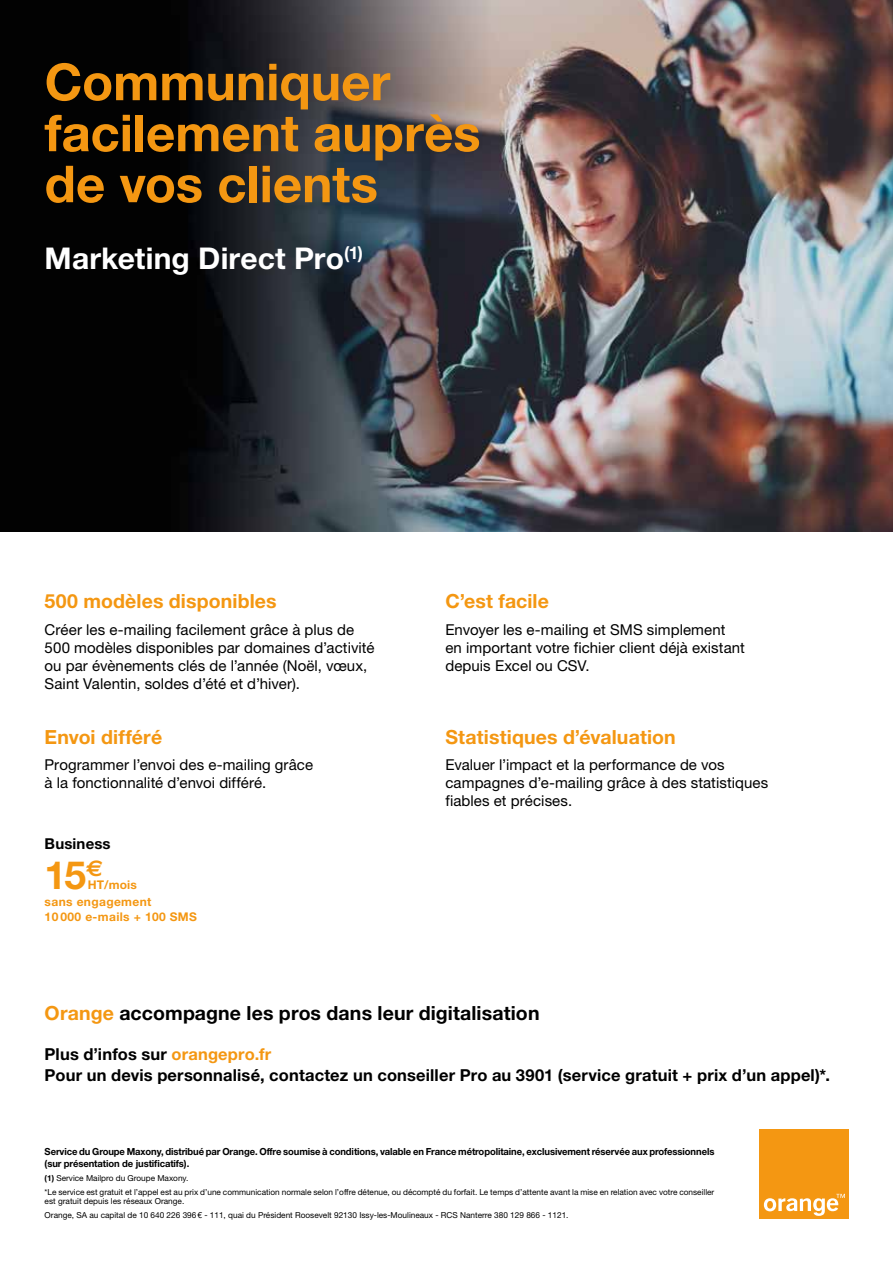
<style>
.page{position:relative;width:893px;height:1263px;background:#fff}
.page>*{position:absolute;margin:0;border:0;box-sizing:border-box;transform-origin:0 0}
.t1{font:700 51px/51px "Helvetica Neue LT Std";color:#f49712}
.t2{font:700 39px "Helvetica Neue LT Std";color:#f49712}
.t3{font:700 30px "Helvetica Neue LT Std";letter-spacing:.005em;color:#fff}
.t4{font:700 19.5px "Helvetica Neue LT Std";letter-spacing:.005em;color:#f49712}
.t5{font:700 19.5px "Helvetica Neue LT Std";letter-spacing:.005em;color:#000}
.t6{font:700 16.5px/21px "Helvetica Neue LT Std";letter-spacing:.01em;color:#000}
.t7{font:15px/18px "Helvetica Neue LT Std";letter-spacing:.005em;color:#000}
.t8{font:700 15px "Helvetica Neue LT Std";letter-spacing:.01em;color:#000}
.t9{font:700 12px/15px "Helvetica Neue LT Std";letter-spacing:.03em;color:#f49712}
.t10{font:700 9.75px/11.2px "Helvetica Neue LT Std";letter-spacing:-.01em;color:#000}
.t11{font:8.25px/14px "Helvetica Neue LT Std";color:#000}
.s1{color:#f49712}
.s2{font-weight:700}
</style>
<div class="page">
<img style="left:0;top:0;width:893px;height:531px">
<div style="left:759px;top:1129px;width:89px;height:89px;background:#f49712"></div>
<svg style="left:764px;top:1194px;width:81px;height:22px"></svg>
<h1 class="t1" style="left:45px;top:55px;width:437px">Communiquer facilement auprès de vos clients</h1>
<h3 class="t3" style="left:45px;top:240px;width:320px">Marketing Direct Pro<sup>(1)</sup></h3>
<h3 class="t4" style="left:45px;top:589px;width:233px">500 modèles disponibles</h3>
<p class="t7" style="left:45px;top:620px;width:331px">Créer les e-mailing facilement grâce à plus de 500 modèles disponibles par domaines d’activité ou par évènements clés de l’année (Noël, vœux, Saint Valentin, soldes d’été et d’hiver).</p>
<h3 class="t4" style="left:45px;top:725px;width:119px">Envoi différé</h3>
<p class="t7" style="left:45px;top:756px;width:270px">Programmer l’envoi des e-mailing grâce à la fonctionnalité d’envoi différé.</p>
<p class="t8" style="left:45px;top:834px;width:68px">Business</p>
<h2 class="t2" style="left:45px;top:850px;width:60px">15<sup>€</sup></h2>
<p class="t9" style="left:88px;top:876px;width:51px">HT/mois</p>
<p class="t9" style="left:45px;top:894px;width:154px">sans engagement<br>10 000 e-mails + 100 SMS</p>
<h3 class="t4" style="left:445px;top:589px;width:105px">C’est facile</h3>
<p class="t7" style="left:445px;top:620px;width:301px">Envoyer les e-mailing et SMS simplement en important votre fichier client déjà existant depuis Excel ou CSV.</p>
<h3 class="t4" style="left:445px;top:725px;width:232px">Statistiques d’évaluation</h3>
<p class="t7" style="left:445px;top:756px;width:324px">Evaluer l’impact et la performance de vos campagnes d’e-mailing grâce à des statistiques fiables et précises.</p>
<h3 class="t5" style="left:45px;top:1001px;width:496px"><span class="s1">Orange</span> accompagne les pros dans leur digitalisation</h3>
<p class="t6" style="left:45px;top:1044px;width:787px">Plus d’infos sur <span class="s1">orangepro.fr<br></span>Pour un devis personnalisé, contactez un conseiller Pro au 3901 (service gratuit + prix d’un appel)*.</p>
<p class="t10" style="left:45px;top:1146px;width:671px">Service du Groupe Maxony, distribué par Orange. Offre soumise à conditions, valable en France métropolitaine, exclusivement réservée aux professionnels (sur présentation de justificatifs).</p>
<p class="t11" style="left:45px;top:1170px;width:671px"><span class="s2">(1)</span> Service Mailpro du Groupe Maxony.<br>*Le service est gratuit et l’appel est au prix d’une communication normale selon l’offre détenue, ou décompté du forfait. Le temps d’attente avant la mise en relation avec votre conseiller</p>
<p class="t11" style="left:45px;top:1194px;width:525px">est gratuit depuis les réseaux Orange.<br>Orange, SA au capital de 10 640 226 396€ - 111, quai du Président Roosevelt 92130 Issy-les-Moulineaux - RCS Nanterre 380 129 866 - 1121.</p>
</div>
